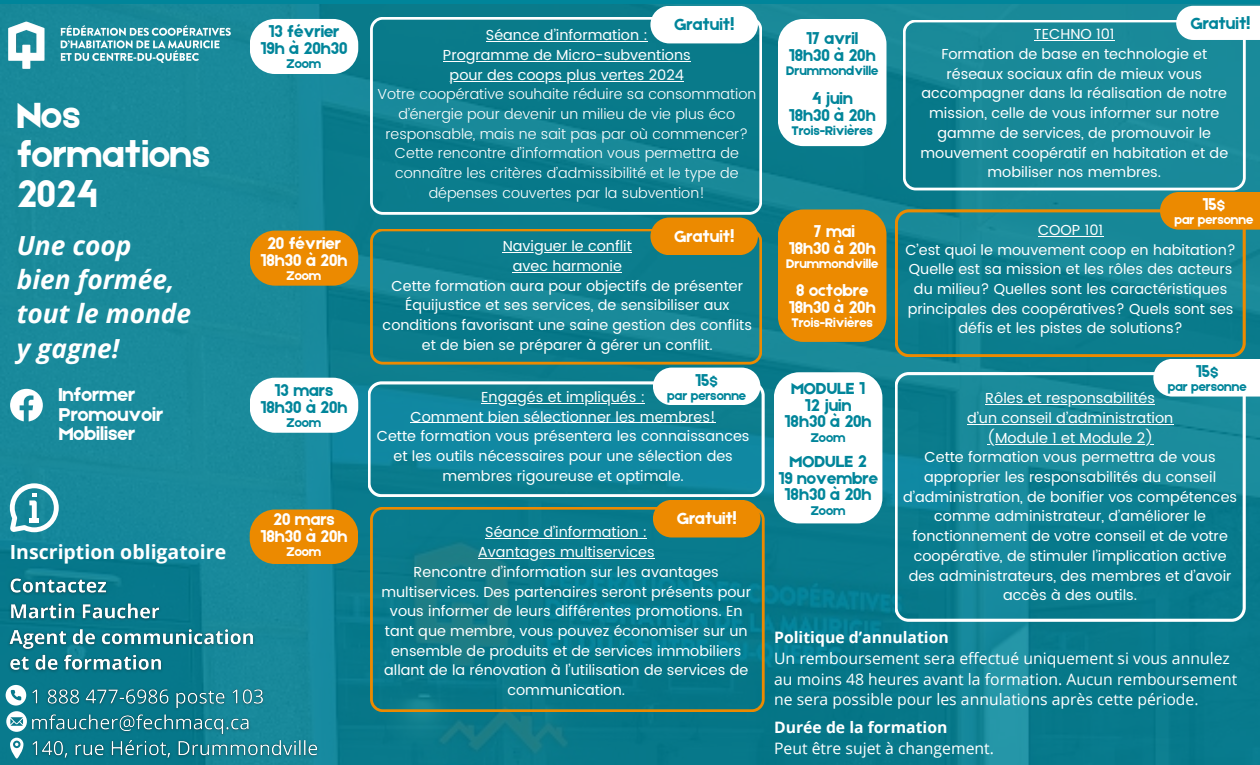
<style>
.page{position:relative;width:1260px;height:765px;background:#fff}
.page>*{position:absolute;margin:0;border:0;box-sizing:border-box;transform-origin:0 0}
.t1{font:38.75px/39.8px "Etna";color:#fff}
.t2{font:italic 700 26.38px/34.2px "Open Sans";color:#fff}
.t3{font:19.75px/19.8px "Etna";color:#fff}
.t4{font:700 19.5px "Open Sans";color:#fff}
.t5{font:17.12px/16.9px "Etna";color:#00859a;text-align:center}
.t6{font:17.12px/16.9px "Etna";color:#fff;text-align:center}
.t7{font:15.75px/20.6px "Open Sans";color:#fff}
.t8{font:700 15.75px "Open Sans";color:#fff}
.t9{font:14.5px/19.8px "Poppins";color:#fff;text-align:center}
.t10{font:300 14.5px/19.8px "Poppins";color:#fff;text-align:center}
.t11{font:13.38px "Etna";color:#00859a}
.t12{font:13.38px "Etna";color:#fff}
.s1{font-weight:700}
</style>
<div class="page">
<img style="left:0;top:5px;width:1260px;height:760px">
<svg style="left:370px;top:17px;width:392px;height:198px;background:#158191"></svg>
<hr style="left:486px;top:41px;width:162px;height:1px;background:#fff">
<hr style="left:443px;top:61px;width:248px;height:1px;background:#fff">
<hr style="left:450px;top:81px;width:234px;height:1px;background:#fff">
<div style="left:250px;top:19px;width:108px;height:55px;background:#fff;border-radius:25px"></div>
<div style="left:650px;top:6px;width:108px;height:37px;background:#fff;border-radius:19px"></div>
<svg style="left:370px;top:229px;width:392px;height:135px;background:#187f88"></svg>
<hr style="left:503px;top:252px;width:129px;height:1px;background:#fff">
<hr style="left:513px;top:272px;width:109px;height:1px;background:#fff">
<div style="left:250px;top:231px;width:108px;height:55px;background:#ec8a00;border-radius:25px"></div>
<div style="left:650px;top:218px;width:108px;height:37px;background:#ec8a00;border-radius:19px"></div>
<svg style="left:368px;top:382px;width:396px;height:115px;background:#1b8a9f"></svg>
<hr style="left:481px;top:403px;width:164px;height:1px;background:#fff">
<hr style="left:411px;top:422px;width:305px;height:1px;background:#fff">
<div style="left:653px;top:368px;width:107px;height:37px;background:#fff;border-radius:19px"></div>
<div style="left:250px;top:378px;width:108px;height:55px;background:#fff;border-radius:25px"></div>
<svg style="left:370px;top:507px;width:395px;height:205px;background:#117a86"></svg>
<hr style="left:485px;top:538px;width:162px;height:1px;background:#fff">
<hr style="left:478px;top:558px;width:177px;height:1px;background:#fff">
<div style="left:250px;top:510px;width:108px;height:54px;background:#ec8a00;border-radius:25px"></div>
<div style="left:653px;top:500px;width:107px;height:38px;background:#ec8a00;border-radius:19px"></div>
<svg style="left:903px;top:20px;width:343px;height:170px;background:#218c9b"></svg>
<hr style="left:1034px;top:40px;width:81px;height:1px;background:#fff">
<div style="left:1176px;top:6px;width:84px;height:34px;background:#fff"></div>
<div style="left:778px;top:19px;width:109px;height:127px;background:#fff;border-radius:25px"></div>
<svg style="left:895px;top:209px;width:351px;height:148px;background:#1c828a"></svg>
<div style="left:778px;top:209px;width:109px;height:133px;background:#ec8a00;border-radius:25px"></div>
<svg style="left:1160px;top:192px;width:100px;height:38px;background:#e18907"></svg>
<hr style="left:1038px;top:236px;width:65px;height:1px;background:#fff">
<svg style="left:895px;top:372px;width:351px;height:250px;background:#188697"></svg>
<div style="left:774px;top:372px;width:108px;height:151px;background:#fff;border-radius:25px"></div>
<hr style="left:985px;top:404px;width:170px;height:1px;background:#fff">
<hr style="left:967px;top:424px;width:206px;height:1px;background:#fff">
<hr style="left:987px;top:444px;width:166px;height:1px;background:#fff">
<svg style="left:1153px;top:359px;width:107px;height:38px"></svg>
<img style="left:0;top:6px;width:246px;height:79px">
<svg style="left:10px;top:483px;width:49px;height:49px"></svg>
<svg style="left:10px;top:389px;width:33px;height:32px"></svg>
<svg style="left:10px;top:738px;width:13px;height:20px"></svg>
<svg style="left:6px;top:685px;width:20px;height:47px"></svg>
<img style="left:26px;top:682px;width:297px;height:81px">
<img style="left:4px;top:572px;width:255px;height:105px">
<p class="t1" style="left:17px;top:93px;width:195px">Nos formations<br>2024</p>
<p class="t2" style="left:17px;top:228px;width:159px">Une coop bien formée,</p>
<p class="t2" style="left:17px;top:296px;width:176px">tout le monde y gagne!</p>
<p class="t3" style="left:59px;top:384px;width:106px">Informer<br>Promouvoir<br>Mobiliser</p>
<p class="t4" style="left:10px;top:538px;width:218px">Inscription obligatoire</p>
<p class="t5" style="left:260px;top:22px;width:88px">13 février<br>19h à 20h30</p>
<p class="t11" style="left:287px;top:54px;width:36px">Zoom</p>
<p class="t6" style="left:260px;top:234px;width:88px">20 février<br>18h30 à 20h</p>
<p class="t12" style="left:287px;top:266px;width:36px">Zoom</p>
<h4 class="t5" style="left:674px;top:15px;width:61px">Gratuit!</h4>
<p class="t9" style="left:486px;top:25px;width:163px">Séance d’information :</p>
<h1 class="t9" style="left:443px;top:45px;width:249px">Programme de Micro-subventions</h1>
<h2 class="t9" style="left:450px;top:65px;width:236px">pour des coops plus vertes 2024</h2>
<h2 class="t10" style="left:378px;top:85px;width:380px">Votre coopérative souhaite réduire sa consommation d’énergie pour devenir un milieu de vie plus éco responsable, mais ne sait pas par où commencer?<br>Cette rencontre d’information vous permettra de connaître les critères d’admissibilité et le type de dépenses couvertes par la subvention!</h2>
<h3 class="t6" style="left:674px;top:227px;width:61px">Gratuit!</h3>
<h5 class="t9" style="left:503px;top:236px;width:131px">Naviguer le conflit</h5>
<h5 class="t9" style="left:513px;top:256px;width:111px">avec harmonie</h5>
<h5 class="t9" style="left:383px;top:276px;width:371px">Cette formation aura pour objectifs de présenter Équijustice et ses services, de sensibiliser aux conditions favorisant une saine gestion des conflits et de bien se préparer à gérer un conflit.</h5>
<p class="t5" style="left:806px;top:29px;width:54px">17 avril</p>
<p class="t5" style="left:789px;top:46px;width:88px">18h30 à 20h</p>
<p class="t11" style="left:786px;top:61px;width:94px">Drummondville</p>
<p class="t5" style="left:812px;top:89px;width:43px">4 juin</p>
<h5 class="t5" style="left:789px;top:106px;width:88px">18h30 à 20h</h5>
<p class="t11" style="left:792px;top:121px;width:83px">Trois-Rivières</p>
<p class="t6" style="left:814px;top:222px;width:43px">7 mai</p>
<p class="t6" style="left:789px;top:239px;width:88px">18h30 à 20h</p>
<p class="t12" style="left:786px;top:254px;width:94px">Drummondville</p>
<p class="t6" style="left:796px;top:281px;width:74px">8 octobre</p>
<p class="t6" style="left:789px;top:298px;width:88px">18h30 à 20h</p>
<p class="t12" style="left:792px;top:313px;width:83px">Trois-Rivières</p>
<p class="t5" style="left:1190px;top:14px;width:61px">Gratuit!</p>
<p class="t9" style="left:1034px;top:25px;width:82px">TECHNO 101</p>
<p class="t9" style="left:920px;top:44px;width:309px">Formation de base en technologie et réseaux sociaux afin de mieux vous accompagner dans la réalisation de notre mission, celle de vous informer sur notre gamme de services, de promouvoir le mouvement coopératif en habitation et de mobiliser nos membres.</p>
<p class="t6" style="left:1202px;top:195px;width:24px">15$</p>
<p class="t12" style="left:1174px;top:210px;width:80px">par personne</p>
<p class="t9" style="left:1038px;top:220px;width:67px">COOP 101</p>
<p class="t9" style="left:905px;top:240px;width:332px">C’est quoi le mouvement coop en habitation?<br>Quelle est sa mission et les rôles des acteurs du milieu? Quelles sont les caractéristiques principales des coopératives? Quels sont ses défis et les pistes de solutions?</p>
<p class="t5" style="left:260px;top:381px;width:88px">13 mars<br>18h30 à 20h</p>
<p class="t11" style="left:287px;top:413px;width:36px">Zoom</p>
<h5 class="t6" style="left:260px;top:510px;width:88px">20 mars<br>18h30 à 20h</h5>
<h5 class="t12" style="left:287px;top:542px;width:36px">Zoom</h5>
<h5 class="t5" style="left:695px;top:371px;width:24px">15$</h5>
<p class="t11" style="left:667px;top:386px;width:80px">par personne</p>
<h5 class="t9" style="left:481px;top:387px;width:165px">Engagés et impliqués :</h5>
<p class="t9" style="left:411px;top:407px;width:307px">Comment bien sélectionner les membres!</p>
<p class="t9" style="left:377px;top:426px;width:374px">Cette formation vous présentera les connaissances et les outils nécessaires pour une sélection des membres rigoureuse et optimale.</p>
<p class="t6" style="left:677px;top:509px;width:61px">Gratuit!</p>
<p class="t9" style="left:485px;top:523px;width:163px">Séance d’information :</p>
<p class="t9" style="left:478px;top:542px;width:178px">Avantages multiservices</p>
<p class="t9" style="left:381px;top:562px;width:371px">Rencontre d’information sur les avantages multiservices. Des partenaires seront présents pour vous informer de leurs différentes promotions. En tant que membre, vous pouvez économiser sur un ensemble de produits et de services immobiliers allant de la rénovation à l’utilisation de services de communication.</p>
<h5 class="t5" style="left:785px;top:379px;width:88px">MODULE 1<br>12 juin<br>18h30 à 20h</h5>
<h5 class="t11" style="left:811px;top:428px;width:36px">Zoom</h5>
<h5 class="t5" style="left:778px;top:452px;width:101px">MODULE 2<br>19 novembre<br>18h30 à 20h</h5>
<h5 class="t11" style="left:811px;top:501px;width:36px">Zoom</h5>
<h5 class="t5" style="left:1196px;top:362px;width:24px">15$</h5>
<p class="t11" style="left:1168px;top:377px;width:80px">par personne</p>
<p class="t9" style="left:985px;top:388px;width:171px">Rôles et responsabilités</p>
<p class="t9" style="left:967px;top:408px;width:208px">d’un conseil d’administration</p>
<p class="t9" style="left:987px;top:428px;width:168px">(Module 1 et Module 2)</p>
<p class="t9" style="left:903px;top:448px;width:336px">Cette formation vous permettra de vous approprier les responsabilités du conseil d’administration, de bonifier vos compétences comme administrateur, d’améliorer le fonctionnement de votre conseil et de votre coopérative, de stimuler l’implication active des administrateurs, des membres et d’avoir accès à des outils.</p>
<p class="t7" style="left:774px;top:627px;width:465px"><span class="s1">Politique d’annulation<br></span>Un remboursement sera effectué uniquement si vous annulez au moins 48 heures avant la formation. Aucun remboursement ne sera possible pour les annulations après cette période.</p>
<p class="t8" style="left:774px;top:716px;width:175px">Durée de la formation</p>
<p class="t7" style="left:774px;top:737px;width:221px">Peut être sujet à changement.</p>
</div>
